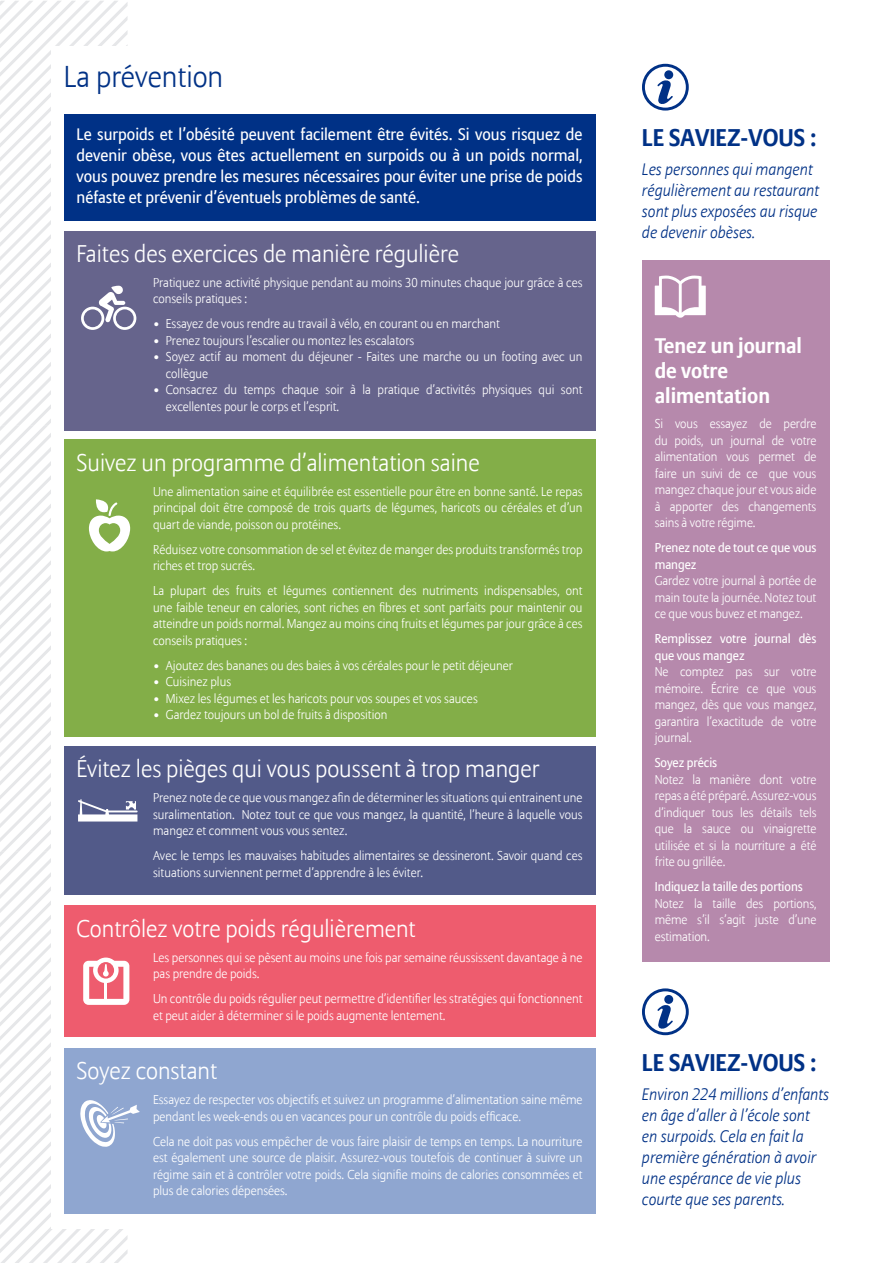
<style>
.page{position:relative;width:893px;height:1263px;background:#fff}
.page>*{position:absolute;margin:0;border:0;box-sizing:border-box;transform-origin:0 0}
.t1{font:300 30px "Allianz Sans";color:#003186}
.t2{font:300 24px "Allianz Sans";color:#fff}
.t3{font:700 24px "Allianz Sans";color:#003186}
.t4{font:700 21px/25.2px "Allianz Sans";color:#fff}
.t5{font:16.5px/21px "Allianz Sans";color:#fff;text-align:justify}
.t6{font:italic 300 16.5px/21px "Allianz Sans";color:#003186}
.t7{font:300 12.75px/16.5px "Allianz Sans";color:#fff;text-align:justify}
.t8{font:12.75px/16.5px "Allianz Sans";letter-spacing:-.005em;color:#fff}
</style>
<div class="page">
<div style="left:64px;top:115px;width:531px;height:106px;background:#003186"></div>
<div style="left:64px;top:231px;width:531px;height:199px;background:#66648c"></div>
<div style="left:64px;top:746px;width:531px;height:149px;background:#525a89"></div>
<div style="left:64px;top:905px;width:531px;height:132px;background:#ee5c6e"></div>
<div style="left:64px;top:1048px;width:531px;height:166px;background:#8fa6d0"></div>
<div style="left:64px;top:439px;width:531px;height:298px;background:#83ae48"></div>
<svg style="left:642px;top:64px;width:47px;height:47px"></svg>
<div style="left:642px;top:260px;width:187px;height:702px;background:#b689ac"></div>
<svg style="left:642px;top:988px;width:47px;height:47px"></svg>
<svg style="left:655px;top:276px;width:51px;height:42px"></svg>
<svg style="left:0;top:1px;width:140px;height:1262px"></svg>
<p class="t1" style="left:64px;top:58px;width:161px">La prévention</p>
<p class="t5" style="left:77px;top:125px;width:507px">Le surpoids et l’obésité peuvent facilement être évités. Si vous risquez de devenir obèse, vous êtes actuellement en surpoids ou à un poids normal, vous pouvez prendre les mesures nécessaires pour éviter une prise de poids néfaste et prévenir d’éventuels problèmes de santé.</p>
<p class="t2" style="left:77px;top:239px;width:384px">Faites des exercices de manière régulière</p>
<p class="t7" style="left:153px;top:275px;width:431px">Pratiquez une activité physique pendant au moins 30 minutes chaque jour grâce à ces conseils pratiques :</p>
<p class="t7" style="left:153px;top:316px;width:348px">• Essayez de vous rendre au travail à vélo, en courant ou en marchant</p>
<p class="t7" style="left:153px;top:333px;width:263px">• Prenez toujours l’escalier ou montez les escalators</p>
<p class="t7" style="left:166px;top:349px;width:418px;text-indent:-13px">• Soyez actif au moment du déjeuner - Faites une marche ou un footing avec un collègue</p>
<p class="t7" style="left:166px;top:382px;width:418px;text-indent:-13px">• Consacrez du temps chaque soir à la pratique d’activités physiques qui sont excellentes pour le corps et l’esprit.</p>
<p class="t2" style="left:77px;top:448px;width:405px">Suivez un programme d’alimentation saine</p>
<p class="t7" style="left:153px;top:484px;width:431px">Une alimentation saine et équilibrée est essentielle pour être en bonne santé. Le repas principal doit être composé de trois quarts de légumes, haricots ou céréales et d’un quart de viande, poisson ou protéines.</p>
<p class="t7" style="left:153px;top:542px;width:431px">Réduisez votre consommation de sel et évitez de manger des produits transformés trop riches et trop sucrés.</p>
<p class="t7" style="left:153px;top:583px;width:431px">La plupart des fruits et légumes contiennent des nutriments indispensables, ont une faible teneur en calories, sont riches en fibres et sont parfaits pour maintenir ou atteindre un poids normal. Mangez au moins cinq fruits et légumes par jour grâce à ces conseils pratiques :</p>
<p class="t7" style="left:153px;top:658px;width:361px">• Ajoutez des bananes ou des baies à vos céréales pour le petit déjeuner</p>
<p class="t7" style="left:153px;top:674px;width:80px">• Cuisinez plus</p>
<p class="t7" style="left:153px;top:691px;width:326px">• Mixez les légumes et les haricots pour vos soupes et vos sauces</p>
<p class="t7" style="left:153px;top:707px;width:236px">• Gardez toujours un bol de fruits à disposition</p>
<p class="t2" style="left:77px;top:755px;width:464px">Évitez les pièges qui vous poussent à trop manger</p>
<p class="t7" style="left:153px;top:790px;width:431px">Prenez note de ce que vous mangez afin de déterminer les situations qui entrainent une suralimentation. Notez tout ce que vous mangez, la quantité, l’heure à laquelle vous mangez et comment vous vous sentez.</p>
<p class="t7" style="left:153px;top:848px;width:431px">Avec le temps les mauvaises habitudes alimentaires se dessineront. Savoir quand ces situations surviennent permet d’apprendre à les éviter.</p>
<p class="t2" style="left:77px;top:914px;width:341px">Contrôlez votre poids régulièrement</p>
<p class="t7" style="left:153px;top:949px;width:431px">Les personnes qui se pèsent au moins une fois par semaine réussissent davantage à ne pas prendre de poids.</p>
<p class="t7" style="left:153px;top:991px;width:431px">Un contrôle du poids régulier peut permettre d’identifier les stratégies qui fonctionnent et peut aider à déterminer si le poids augmente lentement.</p>
<p class="t2" style="left:77px;top:1056px;width:142px">Soyez constant</p>
<p class="t7" style="left:153px;top:1092px;width:431px">Essayez de respecter vos objectifs et suivez un programme d’alimentation saine même pendant les week-ends ou en vacances pour un contrôle du poids efficace.</p>
<p class="t7" style="left:153px;top:1133px;width:431px">Cela ne doit pas vous empêcher de vous faire plaisir de temps en temps. La nourriture est également une source de plaisir. Assurez-vous toutefois de continuer à suivre un régime sain et à contrôler votre poids. Cela signifie moins de calories consommées et plus de calories dépensées.</p>
<p class="t3" style="left:642px;top:122px;width:176px">LE SAVIEZ-VOUS :</p>
<p class="t6" style="left:642px;top:160px;width:179px">Les personnes qui mangent régulièrement au restaurant sont plus exposées au risque de devenir obèses.</p>
<p class="t4" style="left:655px;top:333px;width:149px">Tenez un journal de votre alimentation</p>
<p class="t7" style="left:655px;top:416px;width:163px">Si vous essayez de perdre du poids, un journal de votre alimentation vous permet de faire un suivi de ce que vous mangez chaque jour et vous aide à apporter des changements sains à votre régime.</p>
<p class="t8" style="left:655px;top:540px;width:163px">Prenez note de tout ce que vous mangez</p>
<p class="t7" style="left:655px;top:573px;width:163px">Gardez votre journal à portée de main toute la journée. Notez tout ce que vous buvez et mangez.</p>
<p class="t8" style="left:655px;top:631px;width:163px">Remplissez votre journal dès que vous mangez</p>
<p class="t7" style="left:655px;top:664px;width:163px">Ne comptez pas sur votre mémoire. Écrire ce que vous mangez, dès que vous mangez, garantira l’exactitude de votre journal.</p>
<p class="t8" style="left:655px;top:755px;width:64px">Soyez précis</p>
<p class="t7" style="left:655px;top:772px;width:163px">Notez la manière dont votre repas a été préparé. Assurez-vous d’indiquer tous les détails tels que la sauce ou vinaigrette utilisée et si la nourriture a été frite ou grillée.</p>
<p class="t8" style="left:655px;top:879px;width:149px">Indiquez la taille des portions</p>
<p class="t7" style="left:655px;top:896px;width:163px">Notez la taille des portions, même s’il s’agit juste d’une estimation.</p>
<p class="t3" style="left:642px;top:1047px;width:176px">LE SAVIEZ-VOUS :</p>
<p class="t6" style="left:642px;top:1084px;width:188px">Environ 224 millions d’enfants en âge d’aller à l’école sont en surpoids. Cela en fait la première génération à avoir une espérance de vie plus courte que ses parents.</p>
</div>
